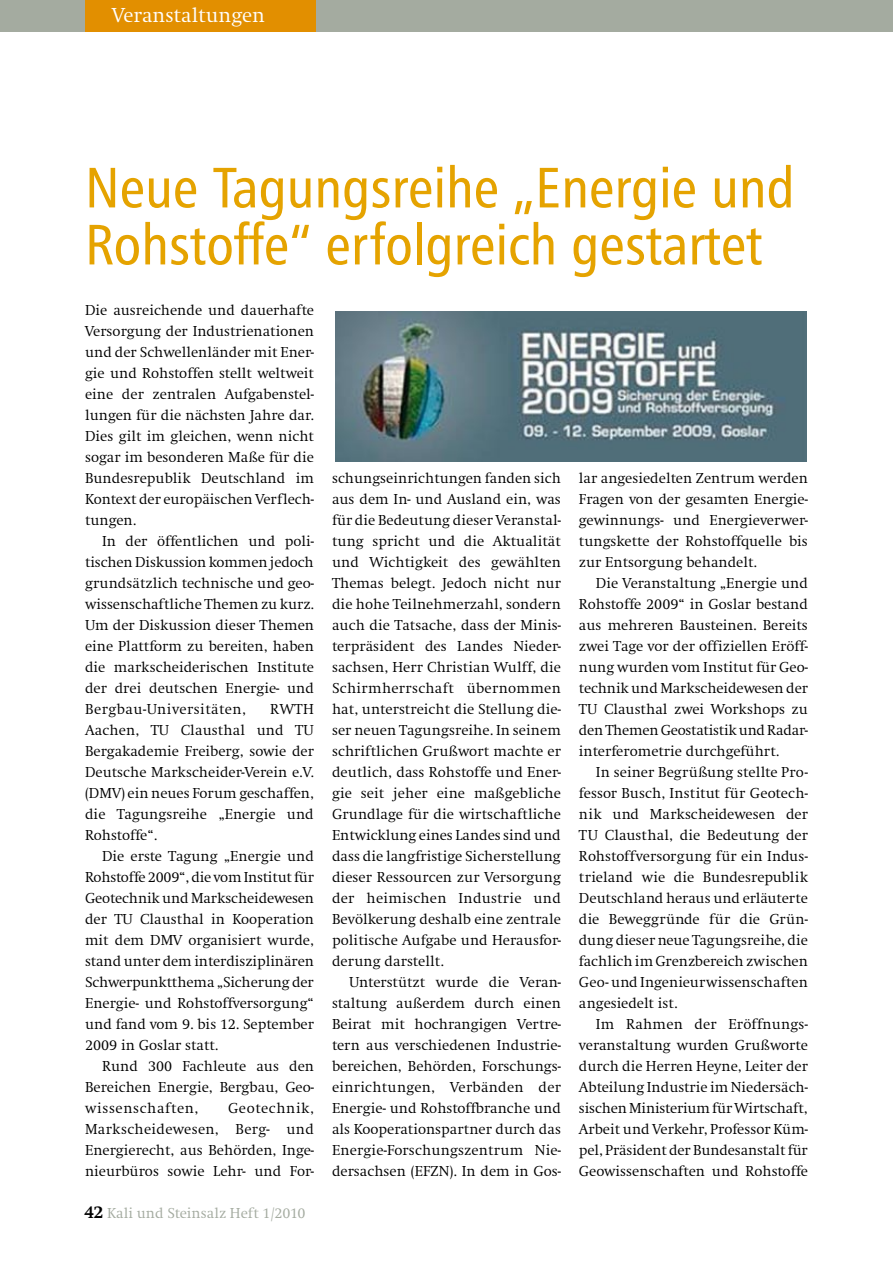
<style>
.page{position:relative;width:893px;height:1263px;background:#fff}
.page>*{position:absolute;margin:0;border:0;box-sizing:border-box;transform-origin:0 0}
.t1{font:57px/57px "Humanist 777 BT Roman Condensed B";color:#e5a300}
.t2{font:300 21px "Swift EF";color:#fff}
.t3{font:300 15px/21px "Swift EF";color:#000;text-align:justify}
.t4{font:300 15px "Swift EF";color:#a4aba0}
.s1{font-weight:700;font-size:18px;color:#000}
</style>
<div class="page">
<div style="left:0;top:0;width:893px;height:32px;background:#a4aba0"></div>
<div style="left:85px;top:0;width:230px;height:32px;background:#e28f00"></div>
<img style="left:336px;top:311px;width:470px;height:150px">
<h2 class="t2" style="left:112px;top:3px;width:155px">Veranstaltungen</h2>
<h2 class="t2" style="left:112px;top:3px;width:197px">Aktuelles aus Brüssel</h2>
<h2 class="t2" style="left:112px;top:3px;width:82px">Editorial</h2>
<h1 class="t1" style="left:85px;top:158px;width:711px">Neue Tagungsreihe „Energie und<br>Rohstoffe“ erfolgreich gestartet</h1>
<p class="t3" style="left:85px;top:300px;width:230px">Die ausreichende und dauerhafte Versorgung der Industrienationen und der Schwellenländer mit Ener&shy;gie und Rohstoffen stellt weltweit eine der zentralen Aufgabenstel&shy;lungen für die nächsten Jahre dar.<br>Dies gilt im gleichen, wenn nicht sogar im besonderen Maße für die Bundesrepublik Deutschland im Kontext der europäischen Verflech&shy;tungen.</p>
<p class="t3" style="left:85px;top:531px;width:230px;text-indent:17px">In der öffentlichen und poli&shy;tischen Diskussion kommen jedoch grundsätzlich technische und geo&shy;wissenschaftliche Themen zu kurz.<br>Um der Diskussion dieser Themen eine Plattform zu bereiten, haben die markscheiderischen Institute der drei deutschen Energie- und Bergbau-Universitäten,</p>
<p class="t3" style="left:85px;top:699px;width:231px;text-indent:185px">RWTH Aachen, TU Clausthal und TU Bergakademie Freiberg, sowie der Deutsche Markscheider-Verein e.V. (DMV) ein neues Forum geschaffen, die Tagungsreihe „Energie und Rohstoffe“.</p>
<p class="t3" style="left:85px;top:846px;width:231px;text-indent:17px">Die erste Tagung „Energie und Rohstoffe 2009“, die vom Institut für Geotechnik und Markscheidewesen der TU Clausthal in Kooperation mit dem DMV organisiert wurde, stand unter dem interdisziplinären Schwerpunktthema „Sicherung der Energie- und Rohstoffversorgung“ und fand vom 9. bis 12. September 2009 in Goslar statt.</p>
<p class="t3" style="left:85px;top:1056px;width:230px;text-indent:17px">Rund 300 Fachleute aus den Bereichen Energie, Bergbau, Geo&shy;wissenschaften,</p>
<p class="t3" style="left:85px;top:1098px;width:231px;text-indent:143px">Geotechnik, Markscheidewesen, Berg- und Energierecht, aus Behörden, Inge&shy;nieurbüros sowie Lehr- und For-</p>
<p class="t4" style="left:84px;top:1205px;width:223px"><span class="s1">42</span> Kali und Steinsalz Heft 1/2010</p>
<p class="t3" style="left:332px;top:468px;width:230px">schungseinrichtungen fanden sich aus dem In- und Ausland ein, was für die Bedeutung dieser Veranstal&shy;tung spricht und die Aktualität und Wichtigkeit des gewählten Themas belegt. Jedoch nicht nur die hohe Teilnehmerzahl, sondern auch die Tatsache, dass der Minis&shy;terpräsident des Landes Nieder&shy;sachsen, Herr Christian Wulff, die Schirmherrschaft übernommen hat, unterstreicht die Stellung die&shy;ser neuen Tagungsreihe. In seinem schriftlichen Grußwort machte er deutlich, dass Rohstoffe und Ener&shy;gie seit jeher eine maßgebliche Grundlage für die wirtschaftliche Entwicklung eines Landes sind und dass die langfristige Sicherstellung dieser Ressourcen zur Versorgung der heimischen Industrie und Bevölkerung deshalb eine zentrale politische Aufgabe und Herausfor&shy;derung darstellt.</p>
<p class="t3" style="left:332px;top:972px;width:231px;text-indent:17px">Unterstützt wurde die Veran&shy;staltung außerdem durch einen Beirat mit hochrangigen Vertre&shy;tern aus verschiedenen Industrie&shy;bereichen, Behörden, Forschungs&shy;einrichtungen, Verbänden der Energie- und Rohstoffbranche und als Kooperationspartner durch das Energie-Forschungszentrum Nie&shy;dersachsen (EFZN). In dem in Gos-</p>
<p class="t3" style="left:579px;top:468px;width:230px">lar angesiedelten Zentrum werden Fragen von der gesamten Energie&shy;gewinnungs- und Energieverwer&shy;tungskette der Rohstoffquelle bis zur Entsorgung behandelt.</p>
<p class="t3" style="left:579px;top:573px;width:230px;text-indent:17px">Die Veranstaltung „Energie und Rohstoffe 2009“ in Goslar bestand aus mehreren Bausteinen. Bereits zwei Tage vor der offiziellen Eröff&shy;nung wurden vom Institut für Geo&shy;technik und Markscheidewesen der TU Clausthal zwei Workshops zu den Themen Geostatistik und Radar&shy;interferometrie durchgeführt.</p>
<p class="t3" style="left:579px;top:762px;width:230px;text-indent:17px">In seiner Begrüßung stellte Pro&shy;fessor Busch, Institut für Geotech&shy;nik und Markscheidewesen der TU Clausthal, die Bedeutung der Rohstoffversorgung für ein Indus&shy;trieland wie die Bundesrepublik Deutschland heraus und erläuterte die Beweggründe für die Grün&shy;dung dieser neue Tagungsreihe, die fachlich im Grenzbereich zwischen Geo- und Ingenieurwissenschaften angesiedelt ist.</p>
<p class="t3" style="left:579px;top:1014px;width:231px;text-indent:17px">Im Rahmen der Eröffnungs&shy;veranstaltung wurden Grußworte durch die Herren Heyne, Leiter der Abteilung Industrie im Niedersäch&shy;sischen Ministerium für Wirtschaft, Arbeit und Verkehr, Professor Küm&shy;pel, Präsident der Bundesanstalt für Geowissenschaften und Rohstoffe</p>
</div>
